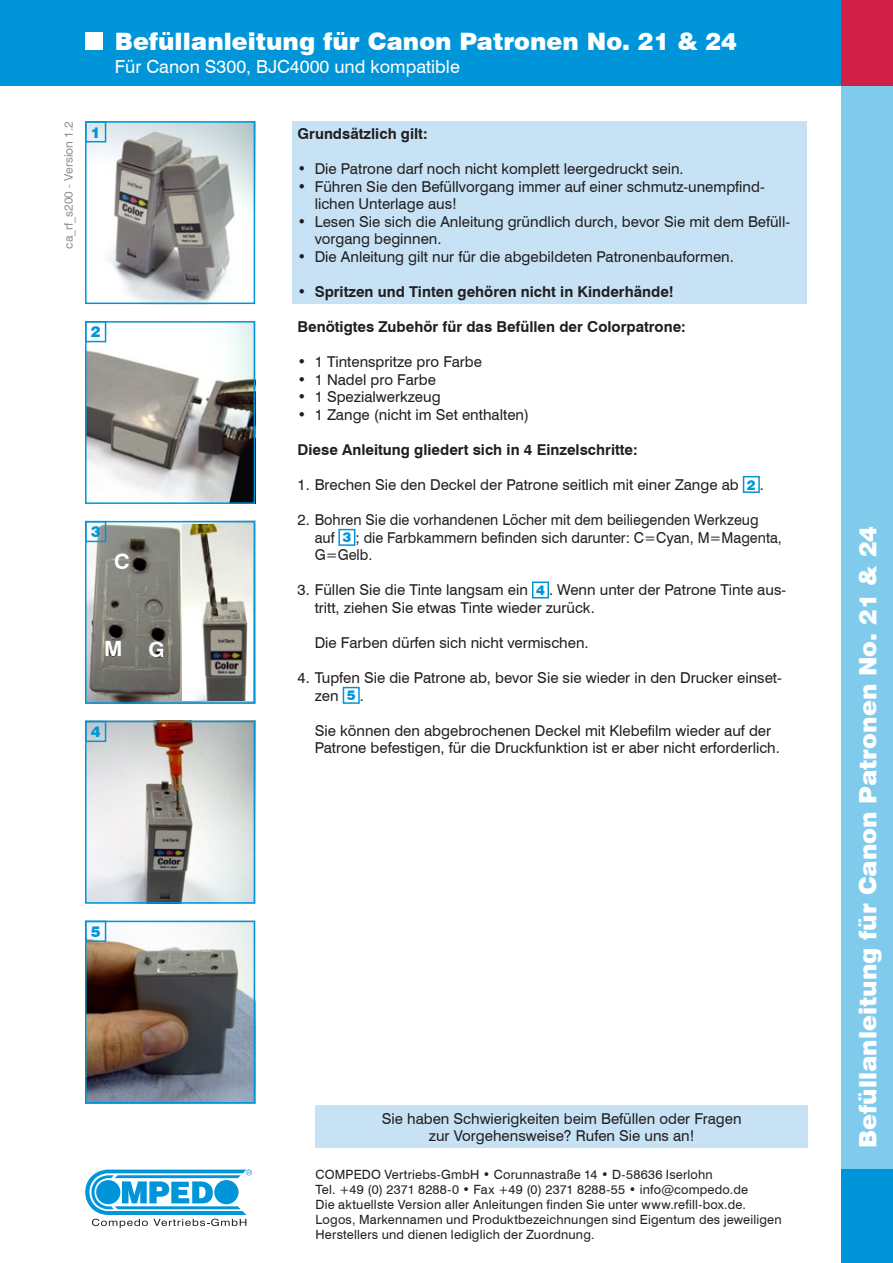
<style>
.page{position:relative;width:893px;height:1263px;background:#fff}
.page>*{position:absolute;margin:0;border:0;box-sizing:border-box;transform-origin:0 0}
.t1{font:900 24px "Swiss 721 BT";color:#fff}
.t2{font:700 21px "Swiss 721 BT";color:#fff}
.t3{font:18px "Swiss 721 BT";color:#fff}
.t4{font:15px/17.5px "Swiss 721 BT";color:#231f20}
.t5{font:700 15px "Swiss 721 BT";color:#231f20}
.t6{font:900 15px "Swiss 721 BT";color:#0095d9}
.t7{font:12.75px/15px "Swiss 721 BT";letter-spacing:.015em;color:#231f20}
.t8{font:12px "Swiss 721 BT";color:#231f20}
.s1{font-weight:900;font-size:13.5px;color:#0095d9}
</style>
<div class="page">
<div style="left:0;top:0;width:842px;height:85px;background:#0095d9"></div>
<div style="left:842px;top:85px;width:51px;height:1084px;background:#80caec"></div>
<div style="left:842px;top:0;width:51px;height:85px;background:#d12048"></div>
<div style="left:842px;top:1169px;width:51px;height:94px;background:#0095d9"></div>
<div style="left:292px;top:121px;width:514px;height:183px;background:#c7e2f5"></div>
<img style="left:88px;top:524px;width:164px;height:177px">
<div style="left:85px;top:521px;width:170px;height:183px;border:2px solid #0095d9"></div>
<img style="left:182px;top:525px;width:71px;height:175px">
<div style="left:743px;top:476px;width:17px;height:17px;border:2px solid #0095d9"></div>
<div style="left:338px;top:529px;width:17px;height:17px;border:2px solid #0095d9"></div>
<div style="left:532px;top:581px;width:17px;height:17px;border:2px solid #0095d9"></div>
<div style="left:343px;top:687px;width:17px;height:17px;border:2px solid #0095d9"></div>
<div style="left:85px;top:33px;width:17px;height:17px;background:#fff"></div>
<img style="left:88px;top:324px;width:164px;height:177px">
<div style="left:85px;top:321px;width:170px;height:183px;border:2px solid #0095d9"></div>
<img style="left:88px;top:724px;width:164px;height:177px">
<div style="left:85px;top:721px;width:170px;height:183px;border:2px solid #0095d9"></div>
<img style="left:88px;top:124px;width:164px;height:177px">
<div style="left:85px;top:121px;width:170px;height:183px;border:2px solid #0095d9"></div>
<div style="left:85px;top:121px;width:21px;height:21px;border:2px solid #0095d9"></div>
<div style="left:85px;top:321px;width:21px;height:21px;border:2px solid #0095d9"></div>
<div style="left:85px;top:521px;width:21px;height:21px;border:2px solid #0095d9"></div>
<div style="left:85px;top:721px;width:21px;height:21px;border:2px solid #0095d9"></div>
<img style="left:88px;top:924px;width:164px;height:176px">
<div style="left:85px;top:921px;width:170px;height:182px;border:2px solid #0095d9"></div>
<div style="left:85px;top:921px;width:21px;height:21px;border:2px solid #0095d9"></div>
<svg style="left:85px;top:1169px;width:167px;height:59px"></svg>
<div style="left:315px;top:1106px;width:493px;height:42px;background:#c7e2f5"></div>
<h1 class="t1" style="left:115px;top:27px;width:624px">Befüllanleitung für Canon Patronen No. 21 &amp; 24</h1>
<p class="t3" style="left:115px;top:56px;width:347px">Für Canon S300, BJC4000 und kompatible</p>
<p class="t8" style="left:61px;top:249px;width:129px;rotate:-90deg">ca_rf_s200 - Version 1.2</p>
<p class="t6" style="left:91px;top:123px;width:11px">1</p>
<p class="t6" style="left:91px;top:323px;width:11px">2</p>
<p class="t6" style="left:91px;top:523px;width:11px">3</p>
<h2 class="t2" style="left:114px;top:548px;width:17px">C</h2>
<h2 class="t2" style="left:104px;top:636px;width:62px">M G</h2>
<p class="t6" style="left:91px;top:723px;width:11px">4</p>
<p class="t5" style="left:298px;top:125px;width:132px">Grundsätzlich gilt:</p>
<p class="t4" style="left:315px;top:160px;width:477px">Die Patrone darf noch nicht komplett leergedruckt sein.<br>Führen Sie den Befüllvorgang immer auf einer schmutz-unempfind&shy;lichen Unterlage aus!<br>Lesen Sie sich die Anleitung gründlich durch, bevor Sie mit dem Befüll&shy;vorgang beginnen.<br>Die Anleitung gilt nur für die abgebildeten Patronenbauformen.</p>
<p class="t5" style="left:315px;top:282px;width:361px">Spritzen und Tinten gehören nicht in Kinderhände!</p>
<p class="t5" style="left:298px;top:318px;width:390px">Benötigtes Zubehör für das Befüllen der Colorpatrone:</p>
<p class="t4" style="left:315px;top:353px;width:216px">1 Tintenspritze pro Farbe<br>1 Nadel pro Farbe<br>1 Spezialwerkzeug<br>1 Zange (nicht im Set enthalten)</p>
<p class="t5" style="left:298px;top:440px;width:342px">Diese Anleitung gliedert sich in 4 Einzelschritte:</p>
<p class="t4" style="left:298px;top:476px;width:468px">1. Brechen Sie den Deckel der Patrone seitlich mit einer Zange ab <span class="s1">2</span> .</p>
<p class="t4" style="left:315px;top:511px;width:469px;text-indent:-17px">2. Bohren Sie die vorhandenen Löcher mit dem beiliegenden Werkzeug auf <span class="s1">3</span> ; die Farbkammern befinden sich darunter: C=Cyan, M=Magenta,<br>G=Gelb.</p>
<p class="t4" style="left:315px;top:581px;width:473px;text-indent:-17px">3. Füllen Sie die Tinte langsam ein <span class="s1">4</span> . Wenn unter der Patrone Tinte aus&shy;tritt, ziehen Sie etwas Tinte wieder zurück.</p>
<p class="t4" style="left:315px;top:634px;width:275px">Die Farben dürfen sich nicht vermischen.</p>
<p class="t4" style="left:315px;top:669px;width:468px;text-indent:-17px">4. Tupfen Sie die Patrone ab, bevor Sie sie wieder in den Drucker einset&shy;zen <span class="s1">5</span> .</p>
<p class="t4" style="left:315px;top:721px;width:467px">Sie können den abgebrochenen Deckel mit Klebefilm wieder auf der<br>Patrone befestigen, für die Druckfunktion ist er aber nicht erforderlich.</p>
<p class="t4" style="left:298px;top:160px;width:10px">• •</p>
<p class="t4" style="left:298px;top:212px;width:10px">•</p>
<p class="t4" style="left:298px;top:248px;width:10px">•</p>
<p class="t5" style="left:298px;top:282px;width:10px">•</p>
<p class="t4" style="left:298px;top:353px;width:10px;text-align:justify">• • • •</p>
<p class="t6" style="left:91px;top:922px;width:11px">5</p>
<p class="t4" style="left:382px;top:1111px;width:361px;line-height:16.5px;text-align:center">Sie haben Schwierigkeiten beim Befüllen oder Fragen zur Vorgehensweise? Rufen Sie uns an!</p>
<p class="t7" style="left:315px;top:1167px;width:468px">COMPEDO Vertriebs-GmbH • Corunnastraße 14 • D-58636 Iserlohn<br>Tel. +49 (0) 2371 8288-0 • Fax +49 (0) 2371 8288-55 • info@compedo.de<br>Die aktuellste Version aller Anleitungen finden Sie unter www.refill-box.de.<br>Logos, Markennamen und Produktbezeichnungen sind Eigentum des jeweiligen Herstellers und dienen lediglich der Zuordnung.</p>
<h1 class="t1" style="left:853px;top:1148px;width:624px;rotate:-90deg">Befüllanleitung für Canon Patronen No. 21 &amp; 24</h1>
</div>
